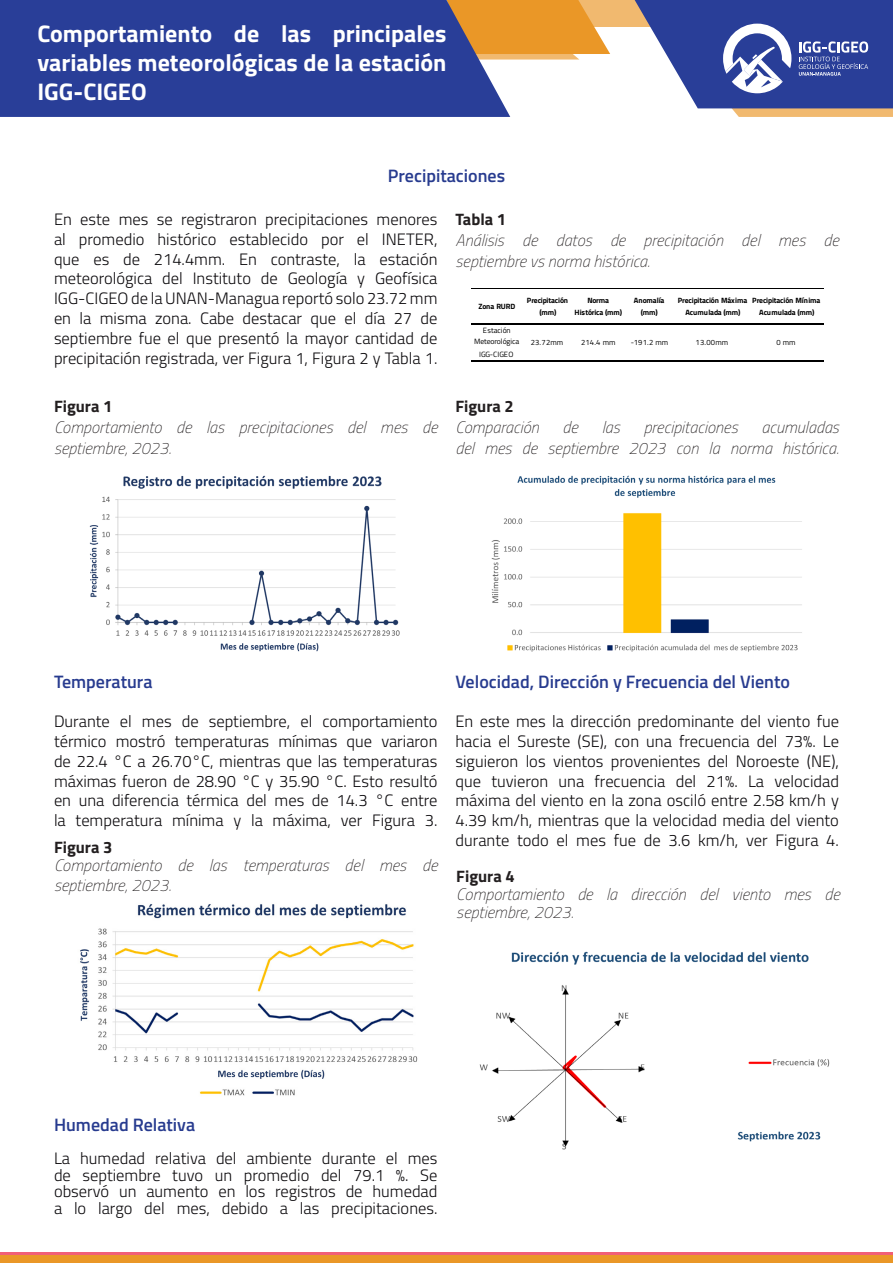
<style>
.page{position:relative;width:893px;height:1263px;background:#fff}
.page>*{position:absolute;margin:0;border:0;box-sizing:border-box;transform-origin:0 0}
.t1{font:700 24px/28.8px "Titillium";color:#fff;text-align:justify}
.t2{font:600 18px "Titillium";color:#273b8f}
.t3{font:300 16.5px/19.8px "Titillium";color:#0b090c;text-align:justify}
.t4{font:italic 100 16.5px "Titillium";color:#231f20}
.t5{font:700 16.5px "Titillium";color:#231f20}
.t6{font:700 7.65px/12px "Titillium";letter-spacing:-.01em;color:#000;text-align:center}
.t7{font:7.65px/11.4px "Titillium";color:#000;text-align:center}
.t8{font:700 7.65px "Titillium";letter-spacing:-.03em;color:#000}
</style>
<div class="page">
<svg style="left:0;top:1253px;width:893px;height:3px;fill:#f15f77"></svg>
<hr style="left:471px;top:288px;width:353px;height:1px;background:#000">
<hr style="left:471px;top:323px;width:353px;height:2px;background:#000">
<hr style="left:471px;top:360px;width:353px;height:2px;background:#000">
<div style="left:0;top:1256px;width:893px;height:7px;background:#ea9727"></div>
<img style="left:80px;top:904px;width:338px;height:192px">
<img style="left:479px;top:951px;width:351px;height:199px">
<img style="left:491px;top:475px;width:311px;height:177px">
<img style="left:89px;top:475px;width:311px;height:177px">
<div style="left:0;top:0;width:372px;height:117px;background:#293e98"></div>
<svg style="left:372px;top:0;width:521px;height:117px"></svg>
<p class="t1" style="left:37px;top:18px;width:411px">Comportamiento de las principales variables meteorológicas de la estación IGG-CIGEO</p>
<p class="t2" style="left:388px;top:163px;width:119px">Precipitaciones</p>
<p class="t3" style="left:54px;top:208px;width:385px">En este mes se registraron precipitaciones menores al promedio histórico establecido por el INETER,</p>
<p class="t3" style="left:54px;top:248px;width:385px">que es de 214.4mm. En contraste, la estación meteorológica del Instituto de Geología y Geofísica</p>
<p class="t3" style="left:54px;top:288px;width:385px">IGG-CIGEO de la UNAN-Managua reportó solo 23.72 mm</p>
<p class="t3" style="left:54px;top:307px;width:385px">en la misma zona. Cabe destacar que el día 27 de septiembre fue el que presentó la mayor cantidad de precipitación registrada, ver Figura 1, Figura 2 y Tabla 1.</p>
<p class="t5" style="left:54px;top:394px;width:60px">Figura 1</p>
<p class="t4" style="left:54px;top:415px;width:385px">Comportamiento de las precipitaciones del mes de</p>
<p class="t4" style="left:54px;top:436px;width:119px">septiembre, 2023.</p>
<p class="t5" style="left:455px;top:207px;width:52px">Tabla 1</p>
<p class="t4" style="left:455px;top:228px;width:385px">Análisis de datos de precipitación del mes de</p>
<p class="t4" style="left:455px;top:249px;width:196px">septiembre vs norma histórica.</p>
<p class="t8" style="left:478px;top:300px;width:38px">Zona RURD</p>
<p class="t6" style="left:527px;top:293px;width:43px">Precipitación (mm)</p>
<p class="t6" style="left:575px;top:293px;width:49px">Norma<br>Histórica (mm)</p>
<p class="t6" style="left:634px;top:293px;width:32px">Anomalía (mm)</p>
<p class="t6" style="left:678px;top:293px;width:71px">Precipitación Máxima<br>Acumulada (mm)</p>
<p class="t6" style="left:752px;top:293px;width:70px">Precipitación Mínima<br>Acumulada (mm)</p>
<p class="t7" style="left:474px;top:324px;width:47px">Estación<br>Meteorológica</p>
<p class="t7" style="left:479px;top:348px;width:36px">IGG-CIGEO</p>
<p class="t7" style="left:531px;top:336px;width:34px">23.72mm</p>
<p class="t7" style="left:581px;top:336px;width:36px">214.4 mm</p>
<p class="t7" style="left:631px;top:336px;width:39px">-191.2 mm</p>
<p class="t7" style="left:696px;top:336px;width:34px">13.00mm</p>
<p class="t7" style="left:776px;top:336px;width:21px">0 mm</p>
<p class="t5" style="left:455px;top:394px;width:60px">Figura 2</p>
<p class="t4" style="left:455px;top:416px;width:85px">Comparación</p>
<p class="t4" style="left:563px;top:416px;width:17px">de</p>
<p class="t4" style="left:602px;top:416px;width:20px">las</p>
<p class="t4" style="left:644px;top:416px;width:96px">precipitaciones</p>
<p class="t4" style="left:761px;top:416px;width:79px">acumuladas</p>
<p class="t4" style="left:455px;top:437px;width:385px">del mes de septiembre 2023 con la norma histórica.</p>
<p class="t2" style="left:54px;top:668px;width:100px">Temperatura</p>
<p class="t3" style="left:54px;top:711px;width:385px">Durante el mes de septiembre, el comportamiento térmico mostró temperaturas mínimas que variaron de 22.4 °C a 26.70°C, mientras que las temperaturas máximas fueron de 28.90 °C y 35.90 °C. Esto resultó en una diferencia térmica del mes de 14.3 °C entre la temperatura mínima y la máxima, ver Figura 3.</p>
<p class="t5" style="left:54px;top:834px;width:60px">Figura 3</p>
<p class="t4" style="left:54px;top:853px;width:385px">Comportamiento de las temperaturas del mes de</p>
<p class="t4" style="left:54px;top:874px;width:119px">septiembre, 2023.</p>
<p class="t2" style="left:455px;top:668px;width:336px">Velocidad, Dirección y Frecuencia del Viento</p>
<p class="t3" style="left:455px;top:711px;width:385px">En este mes la dirección predominante del viento fue hacia el Sureste (SE), con una frecuencia del 73%. Le siguieron los vientos provenientes del Noroeste (NE), que tuvieron una frecuencia del 21%. La velocidad máxima del viento en la zona osciló entre 2.58 km/h y 4.39 km/h, mientras que la velocidad media del viento durante todo el mes fue de 3.6 km/h, ver Figura 4.</p>
<p class="t5" style="left:456px;top:864px;width:60px">Figura 4</p>
<p class="t4" style="left:456px;top:883px;width:385px">Comportamiento de la dirección del viento mes de</p>
<p class="t4" style="left:456px;top:901px;width:119px">septiembre, 2023.</p>
<p class="t2" style="left:54px;top:1111px;width:143px">Humedad Relativa</p>
<p class="t3" style="left:54px;top:1149px;width:385px;line-height:16.5px">La humedad relativa del ambiente durante el mes de septiembre tuvo un promedio del 79.1 %. Se observó un aumento en los registros de humedad a lo largo del mes, debido a las precipitaciones.</p>
</div>
